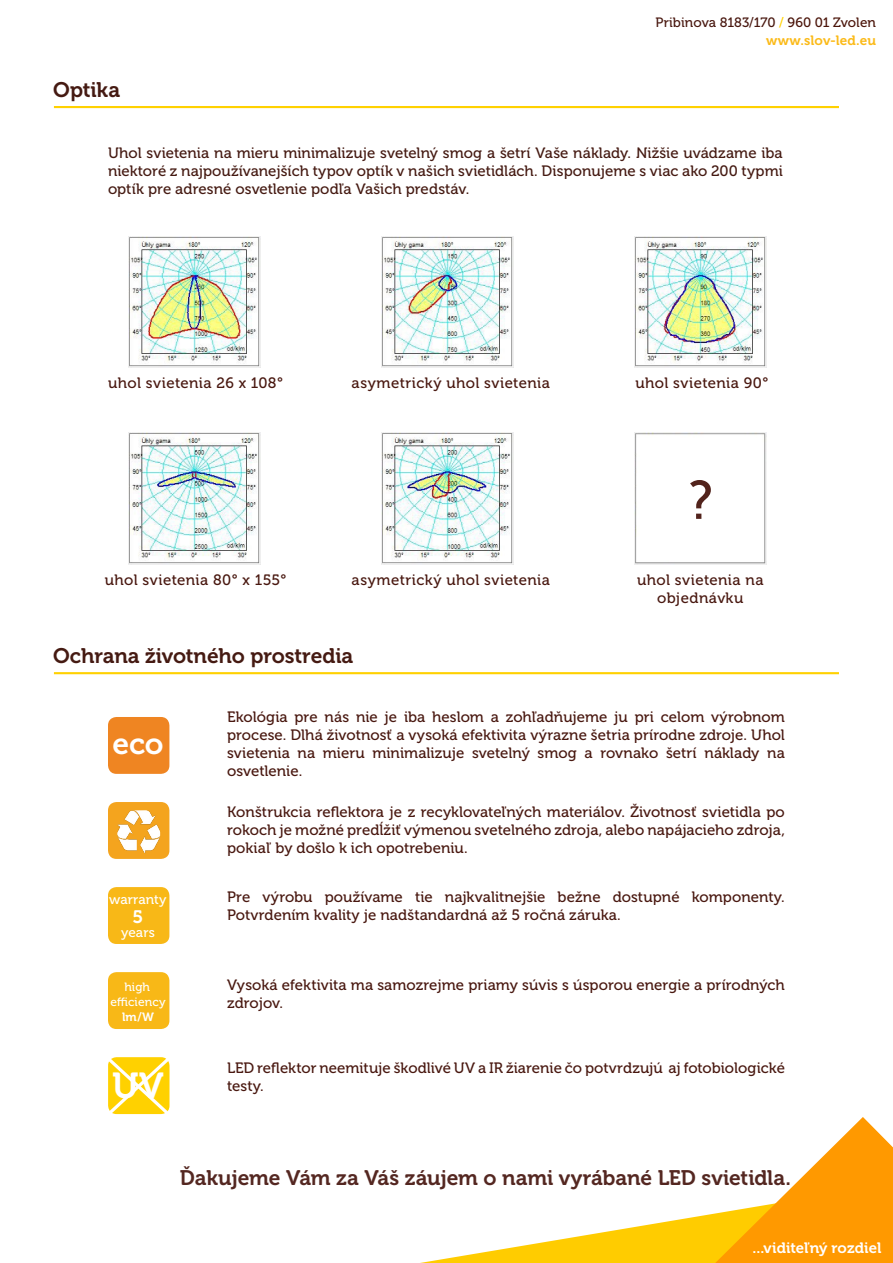
<style>
.page{position:relative;width:893px;height:1263px;background:#fff}
.page>*{position:absolute;margin:0;border:0;box-sizing:border-box;transform-origin:0 0}
.t1{font:54px "Museo 500";color:#52231c}
.t2{font:36px "Museo 700";color:#fff}
.t3{font:30px "Museo 700";color:#fff}
.t4{font:21px "Museo 700";letter-spacing:-.005em;color:#542721}
.t5{font:21px "Museo 700";letter-spacing:-.005em;color:#451a12}
.t6{font:18px "Museo 700";color:#fff}
.t7{font:15px/18px "Museo 500";letter-spacing:.005em;color:#491810}
.t8{font:15px/18px "Museo 500";color:#451a12;text-align:justify}
.t9{font:15px/18px "Museo 500";letter-spacing:.025em;color:#491810;text-align:center}
.t10{font:15px "Museo 500";letter-spacing:.03em;color:#491810}
.t11{font:15px "Museo 700";color:#fff}
.t12{font:13.5px "Museo 500";color:#491810}
.t13{font:13.5px "Museo 700";letter-spacing:.005em;color:#fbba18}
.t14{font:13.5px "Museo 500";letter-spacing:.005em;color:#fff}
.t15{font:12px/15px "Museo 500";letter-spacing:.01em;color:#fff;text-align:center}
.t16{font:12px "Museo 700";color:#fff}
.s1{color:#ffd100}
.s2{color:#4b150a}
</style>
<div class="page">
<hr style="left:54px;top:672px;width:785px;height:2px;background:#ffd100">
<svg style="left:420px;top:1117px;width:473px;height:146px"></svg>
<hr style="left:54px;top:106px;width:785px;height:2px;background:#ffd100">
<div style="left:108px;top:972px;width:61px;height:57px;background:#f8b817;border-radius:9px"></div>
<div style="left:108px;top:802px;width:61px;height:57px;background:#f4a41e;border-radius:9px"></div>
<img style="left:117px;top:810px;width:43px;height:43px">
<div style="left:108px;top:887px;width:61px;height:57px;background:#f8b817;border-radius:9px"></div>
<div style="left:108px;top:717px;width:61px;height:57px;background:#ef8522;border-radius:9px"></div>
<svg style="left:108px;top:1057px;width:62px;height:58px;background:#ffd92d"></svg>
<img style="left:129px;top:236px;width:131px;height:131px">
<img style="left:129px;top:433px;width:131px;height:131px">
<img style="left:382px;top:236px;width:131px;height:131px">
<img style="left:382px;top:433px;width:131px;height:131px">
<img style="left:635px;top:236px;width:131px;height:131px">
<img style="left:635px;top:433px;width:131px;height:131px">
<h3 class="t5" style="left:53px;top:78px;width:68px">Optika</h3>
<p class="t12" style="left:655px;top:15px;width:222px">Pribinova 8183/170 <span class="s1">/</span> <span class="s2">960 01 Zvolen</span></p>
<p class="t13" style="left:766px;top:33px;width:111px">www.slov-led.eu</p>
<p class="t8" style="left:108px;top:144px;width:676px">Uhol svietenia na mieru minimalizuje svetelný smog a šetrí Vaše náklady. Nižšie uvádzame iba niektoré z najpoužívanejších typov optík v našich svietidlách. Disponujeme s viac ako 200 typmi optík pre adresné osvetlenie podľa Vašich predstáv.</p>
<p class="t9" style="left:108px;top:374px;width:176px">uhol svietenia 26 x 108°</p>
<p class="t10" style="left:352px;top:374px;width:200px">asymetrický uhol svietenia</p>
<p class="t9" style="left:635px;top:374px;width:134px">uhol svietenia 90°</p>
<h1 class="t1" style="left:688px;top:471px;width:26px">?</h1>
<p class="t9" style="left:105px;top:571px;width:183px">uhol svietenia 80° x 155°</p>
<p class="t10" style="left:352px;top:572px;width:200px">asymetrický uhol svietenia</p>
<p class="t9" style="left:637px;top:571px;width:128px">uhol svietenia na objednávku</p>
<h3 class="t5" style="left:53px;top:644px;width:302px">Ochrana životného prostredia</h3>
<h3 class="t3" style="left:112px;top:727px;width:53px">eco</h3>
<p class="t14" style="left:109px;top:892px;width:59px">warranty</p>
<p class="t6" style="left:133px;top:907px;width:12px">5</p>
<p class="t14" style="left:121px;top:925px;width:35px">years</p>
<p class="t15" style="left:110px;top:979px;width:57px">high efficiency</p>
<p class="t16" style="left:122px;top:1010px;width:33px">lm/W</p>
<h2 class="t2" style="left:112px;top:1065px;width:53px">UV</h2>
<p class="t7" style="left:227px;top:708px;width:559px;text-align:justify">Ekológia pre nás nie je iba heslom a zohľadňujeme ju pri celom výrobnom procese. Dlhá životnosť a vysoká efektivita výrazne šetria prírodne zdroje. Uhol svietenia na mieru minimalizuje svetelný smog a rovnako šetrí náklady na osvetlenie.</p>
<p class="t7" style="left:227px;top:803px;width:559px;text-align:justify">Konštrukcia reflektora je z recyklovateľných materiálov. Životnosť svietidla po rokoch je možné predĺžiť výmenou svetelného zdroja, alebo napájacieho zdroja, pokiaľ by došlo k ich opotrebeniu.</p>
<p class="t7" style="left:227px;top:888px;width:559px">Pre výrobu používame tie najkvalitnejšie bežne dostupné komponenty.<br>Potvrdením kvality je nadštandardná až 5 ročná záruka.</p>
<p class="t7" style="left:227px;top:976px;width:559px">Vysoká efektivita ma samozrejme priamy súvis s úsporou energie a prírodných zdrojov.</p>
<p class="t7" style="left:227px;top:1059px;width:559px">LED reflektor neemituje škodlivé UV a IR žiarenie čo potvrdzujú aj fotobiologické testy.</p>
<h3 class="t4" style="left:180px;top:1166px;width:613px">Ďakujeme Vám za Váš záujem o nami vyrábané LED svietidla.</h3>
<p class="t11" style="left:753px;top:1239px;width:130px">...viditeľný rozdiel</p>
</div>
